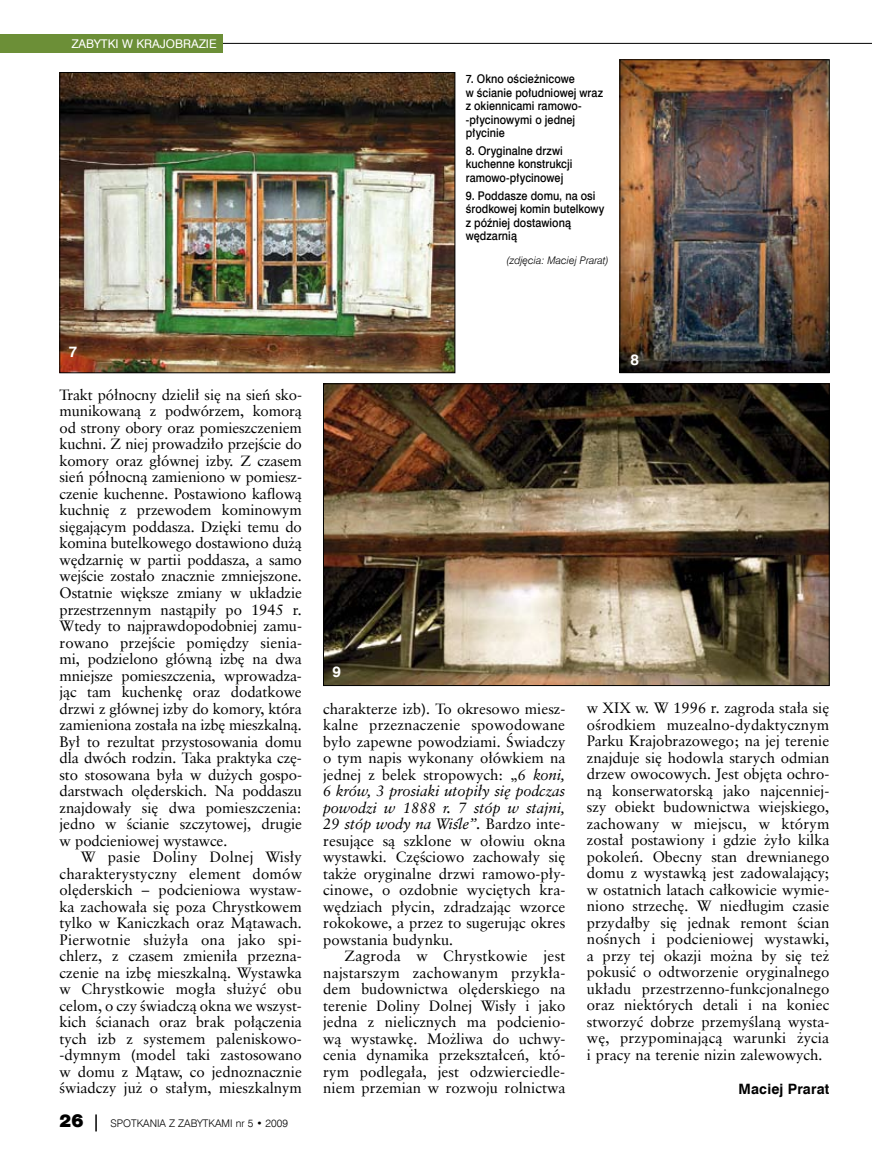
<style>
.page{position:relative;width:872px;height:1157px;background:#fff}
.page>*{position:absolute;margin:0;border:0;box-sizing:border-box;transform-origin:0 0}
.t1{font:16.5px "Swis 721 Blk 2 EU";color:#000}
.t2{font:15px/16.5px "Class Garmnd EU";color:#000;text-align:justify}
.t3{font:15px "Swis 721 EU Bold";color:#fff}
.t4{font:14.25px "Swis 721 EU Bold";letter-spacing:.01em;color:#000}
.t5{font:12px/13.5px "Swis 721 Md EU";letter-spacing:.005em;color:#000;scale:.9 1}
.t6{font:12px "Swis 721 EU Normal";color:#fff}
.t7{font:10.5px "Swis 721 Lt EU";color:#000}
.t8{font:italic 10.5px "Swis 721 Lt EU";color:#000}
.s1{font-style:italic}
</style>
<div class="page">
<svg style="left:95px;top:1114px;width:2px;height:17px"></svg>
<hr style="left:146px;top:43px;width:726px;height:1px;background:#000">
<div style="left:0;top:34px;width:222px;height:19px;background:#6c8f37"></div>
<img style="left:62px;top:74px;width:391px;height:297px">
<div style="left:60px;top:72px;width:395px;height:301px;border:1px solid #000"></div>
<img style="left:621px;top:62px;width:206px;height:309px">
<div style="left:619px;top:60px;width:210px;height:313px;border:1px solid #000"></div>
<img style="left:325px;top:385px;width:502px;height:299px">
<div style="left:323px;top:383px;width:506px;height:303px;border:1px solid #000"></div>
<p class="t6" style="left:71px;top:36px;width:147px">ZABYTKI W KRAJOBRAZIE</p>
<p class="t5" style="left:466px;top:73px;width:154px">7. Okno ościeżnicowe<br>w ścianie południowej wraz z okiennicami ramowo--płycinowymi o jednej płycinie</p>
<p class="t5" style="left:466px;top:144px;width:120px">8. Oryginalne drzwi kuchenne konstrukcji ramowo-płycinowej</p>
<p class="t5" style="left:466px;top:189px;width:156px">9. Poddasze domu, na osi środkowej komin butelkowy z później dostawioną wędzarnią</p>
<p class="t8" style="left:506px;top:254px;width:104px">(zdjęcia: Maciej Prarat)</p>
<p class="t3" style="left:69px;top:343px;width:10px">7</p>
<p class="t2" style="left:60px;top:387px;width:244px">Trakt północny dzielił się na sień sko&shy;munikowaną z podwórzem, komorą od strony obory oraz pomieszczeniem kuchni. Z niej prowadziło przejście do komory oraz głównej izby. Z czasem sień północną zamieniono w pomiesz&shy;czenie kuchenne. Postawiono kaflową kuchnię z przewodem kominowym sięgającym poddasza. Dzięki temu do komina butelkowego dostawiono dużą wędzarnię w partii poddasza, a samo wejście zostało znacznie zmniejszone.<br>Ostatnie większe zmiany w układzie przestrzennym nastąpiły po 1945 r.<br>Wtedy to najprawdopodobniej zamu&shy;rowano przejście pomiędzy sienia&shy;mi, podzielono główną izbę na dwa mniejsze pomieszczenia, wprowadza&shy;jąc tam kuchenkę oraz dodatkowe drzwi z głównej izby do komory, która zamieniona została na izbę mieszkalną.<br>Był to rezultat przystosowania domu dla dwóch rodzin. Taka praktyka czę&shy;sto stosowana była w dużych gospo&shy;darstwach olęderskich. Na poddaszu znajdowały się dwa pomieszczenia: jedno w ścianie szczytowej, drugie w podcieniowej wystawce.</p>
<p class="t2" style="left:59px;top:849px;width:244px;text-indent:21px">W pasie Doliny Dolnej Wisły charakterystyczny element domów olęderskich – podcieniowa wystaw&shy;ka zachowała się poza Chrystkowem tylko w Kaniczkach oraz Mątawach.<br>Pierwotnie służyła ona jako spi&shy;chlerz, z czasem zmieniła przezna&shy;czenie na izbę mieszkalną. Wystawka w Chrystkowie mogła służyć obu celom, o czy świadczą okna we wszyst&shy;kich ścianach oraz brak połączenia tych izb z systemem paleniskowo--dymnym (model taki zastosowano w domu z Mątaw, co jednoznacznie świadczy już o stałym, mieszkalnym</p>
<p class="t1" style="left:60px;top:1109px;width:25px">26</p>
<p class="t7" style="left:110px;top:1116px;width:179px">SPOTKANIA Z ZABYTKAMI NR 5 • 2009</p>
<p class="t3" style="left:332px;top:662px;width:10px">9</p>
<p class="t2" style="left:323px;top:700px;width:244px">charakterze izb). To okresowo miesz&shy;kalne przeznaczenie spowodowane było zapewne powodziami. Świadczy o tym napis wykonany ołówkiem na jednej z belek stropowych: „<span class="s1">6 koni, 6 krów, 3 prosiaki utopiły się podczas powodzi w 1888 r. 7 stóp w stajni, 29 stóp wody na Wiśle”.</span> Bardzo inte&shy;resujące są szklone w ołowiu okna wystawki. Częściowo zachowały się także oryginalne drzwi ramowo-pły&shy;cinowe, o ozdobnie wyciętych kra&shy;wędziach płycin, zdradzając wzorce rokokowe, a przez to sugerując okres powstania budynku.</p>
<p class="t2" style="left:323px;top:948px;width:244px;text-indent:21px">Zagroda w Chrystkowie jest najstarszym zachowanym przykła&shy;dem budownictwa olęderskiego na terenie Doliny Dolnej Wisły i jako jedna z nielicznych ma podcienio&shy;wą wystawkę. Możliwa do uchwy&shy;cenia dynamika przekształceń, któ&shy;rym podlegała, jest odzwierciedle&shy;niem przemian w rozwoju rolnictwa</p>
<p class="t3" style="left:630px;top:350px;width:10px">8</p>
<p class="t2" style="left:587px;top:700px;width:244px">w XIX w. W 1996 r. zagroda stała się ośrodkiem muzealno-dydaktycznym Parku Krajobrazowego; na jej terenie znajduje się hodowla starych odmian drzew owocowych. Jest objęta ochro&shy;ną konserwatorską jako najcenniej&shy;szy obiekt budownictwa wiejskiego, zachowany w miejscu, w którym został postawiony i gdzie żyło kilka pokoleń. Obecny stan drewnianego domu z wystawką jest zadowalający; w ostatnich latach całkowicie wymie&shy;niono strzechę. W niedługim czasie przydałby się jednak remont ścian nośnych i podcieniowej wystawki, a przy tej okazji można by się też pokusić o odtworzenie oryginalnego układu przestrzenno-funkcjonalnego oraz niektórych detali i na koniec stworzyć dobrze przemyślaną wysta&shy;wę, przypominającą warunki życia i pracy na terenie nizin zalewowych.</p>
<p class="t4" style="left:738px;top:1080px;width:92px">Maciej Prarat</p>
</div>
